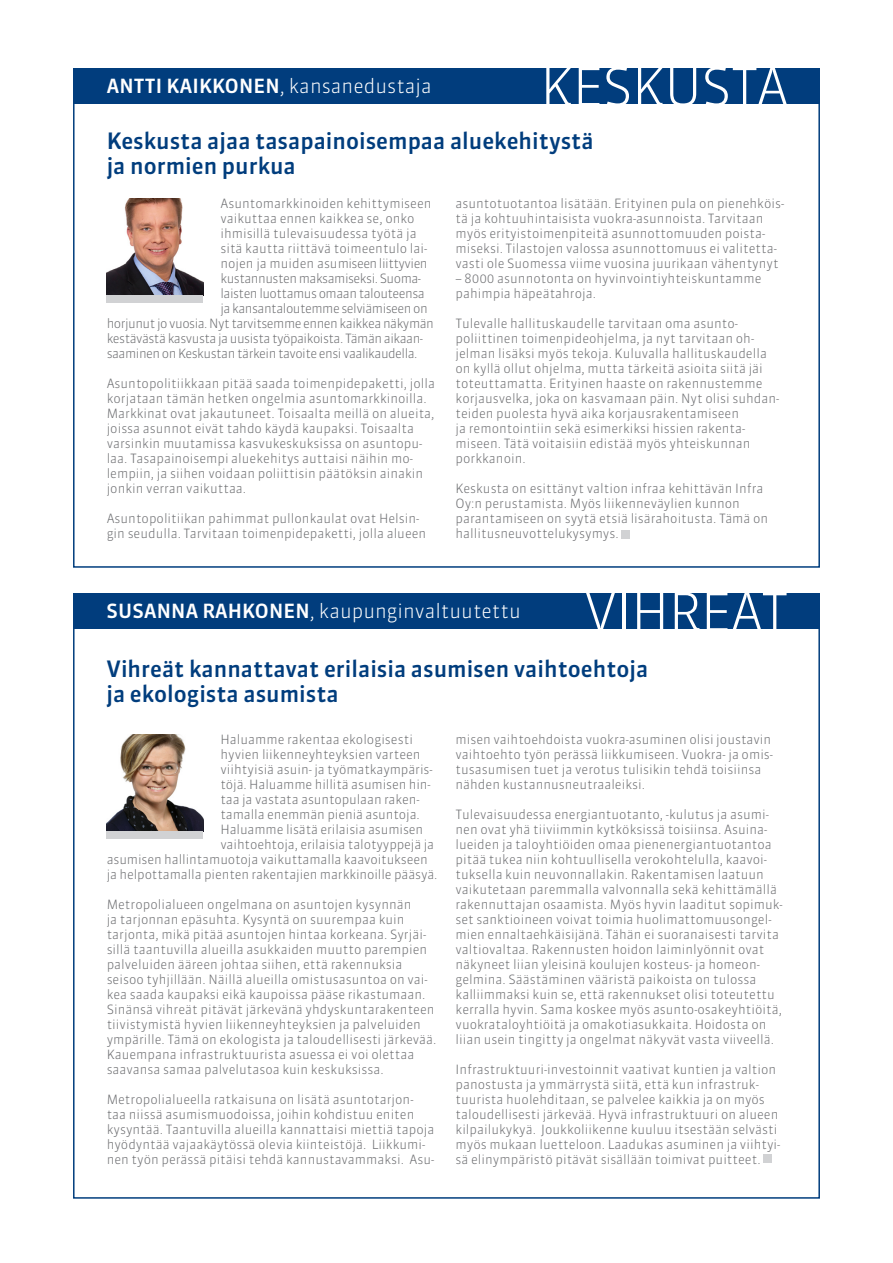
<style>
.page{position:relative;width:893px;height:1263px;background:#fff}
.page>*{position:absolute;margin:0;border:0;box-sizing:border-box;transform-origin:0 0}
.t1{font:300 52.5px "Sanuk OT";letter-spacing:-.02em;color:#fff}
.t2{font:500 22.5px/24.8px "Sanuk OT";color:#013d7d}
.t3{font:300 19.5px "Sanuk OT";color:#fff}
.t4{font:300 12.75px/15px "Sanuk OT";color:#6c6d70}
.t5{font:300 12.75px "Sanuk OT";letter-spacing:-.04em;color:#6c6d70}
.s1{font-weight:500}
</style>
<div class="page">
<div style="left:73px;top:68px;width:747px;height:35px;background:#013d7d"></div>
<div style="left:763px;top:1154px;width:9px;height:9px;background:#d1d2d4"></div>
<div style="left:73px;top:593px;width:747px;height:35px;background:#013d7d"></div>
<div style="left:621px;top:530px;width:9px;height:8px;background:#d1d2d4"></div>
<img style="left:106px;top:198px;width:97px;height:97px">
<div style="left:106px;top:295px;width:97px;height:8px;background:#d1d2d4"></div>
<img style="left:106px;top:734px;width:97px;height:97px">
<div style="left:106px;top:831px;width:97px;height:8px;background:#d1d2d4"></div>
<p class="t3" style="left:107px;top:74px;width:327px"><span class="s1">ANTTI KAIKKONEN</span>, kansanedustaja</p>
<p class="t1" style="left:540px;top:54px;width:250px">KESKUSTA</p>
<p class="t2" style="left:107px;top:129px;width:489px">Keskusta ajaa tasapainoisempaa aluekehitystä</p>
<p class="t2" style="left:107px;top:153px;width:191px">ja normien purkua</p>
<p class="t4" style="left:220px;top:196px;width:213px">Asuntomarkkinoiden kehittymiseen</p>
<p class="t4" style="left:220px;top:211px;width:196px">vaikuttaa ennen kaikkea se, onko</p>
<p class="t4" style="left:220px;top:226px;width:198px">ihmisillä tulevaisuudessa työtä ja</p>
<p class="t4" style="left:220px;top:241px;width:208px">sitä kautta riittävä toimeentulo lai-</p>
<p class="t5" style="left:220px;top:256px;width:209px">nojen ja muiden asumiseen liittyvien</p>
<p class="t5" style="left:220px;top:271px;width:202px">kustannusten maksamiseksi. Suoma-</p>
<p class="t5" style="left:220px;top:286px;width:206px">laisten luottamus omaan talouteensa</p>
<p class="t5" style="left:220px;top:301px;width:209px">ja kansantaloutemme selviämiseen on</p>
<p class="t5" style="left:107px;top:316px;width:329px">horjunut jo vuosia. Nyt tarvitsemme ennen kaikkea näkymän</p>
<p class="t5" style="left:107px;top:331px;width:318px">kestävästä kasvusta ja uusista työpaikoista. Tämän aikaan-</p>
<p class="t5" style="left:107px;top:346px;width:312px">saaminen on Keskustan tärkein tavoite ensi vaalikaudella.</p>
<p class="t4" style="left:107px;top:376px;width:330px">Asuntopolitiikkaan pitää saada toimenpidepaketti, jolla korjataan tämän hetken ongelmia asuntomarkkinoilla.<br>Markkinat ovat jakautuneet. Toisaalta meillä on alueita, joissa asunnot eivät tahdo käydä kaupaksi. Toisaalta varsinkin muutamissa kasvukeskuksissa on asuntopu&shy;laa. Tasapainoisempi aluekehitys auttaisi näihin mo&shy;lempiin, ja siihen voidaan poliittisin päätöksin ainakin jonkin verran vaikuttaa.</p>
<p class="t4" style="left:107px;top:511px;width:321px">Asuntopolitiikan pahimmat pullonkaulat ovat Helsin&shy;gin seudulla. Tarvitaan toimenpidepaketti, jolla alueen</p>
<p class="t4" style="left:455px;top:196px;width:330px">asuntotuotantoa lisätään. Erityinen pula on pienehköis&shy;tä ja kohtuuhintaisista vuokra-asunnoista. Tarvitaan myös erityistoimenpiteitä asunnottomuuden poista&shy;miseksi. Tilastojen valossa asunnottomuus ei valitetta&shy;vasti ole Suomessa viime vuosina juurikaan vähentynyt</p>
<p class="t4" style="left:455px;top:271px;width:308px">– 8000 asunnotonta on hyvinvointiyhteiskuntamme pahimpia häpeätahroja.</p>
<p class="t4" style="left:455px;top:316px;width:325px">Tulevalle hallituskaudelle tarvitaan oma asunto&shy;poliittinen toimenpideohjelma, ja nyt tarvitaan oh&shy;jelman lisäksi myös tekoja. Kuluvalla hallituskaudella on kyllä ollut ohjelma, mutta tärkeitä asioita siitä jäi toteuttamatta. Erityinen haaste on rakennustemme korjausvelka, joka on kasvamaan päin. Nyt olisi suhdan&shy;teiden puolesta hyvä aika korjausrakentamiseen<br>ja remontointiin sekä esimerkiksi hissien rakenta&shy;miseen. Tätä voitaisiin edistää myös yhteiskunnan porkkanoin.</p>
<p class="t4" style="left:455px;top:481px;width:314px">Keskusta on esittänyt valtion infraa kehittävän Infra Oy:n perustamista. Myös liikenneväylien kunnon parantamiseen on syytä etsiä lisärahoitusta. Tämä on hallitusneuvottelukysymys.</p>
<p class="t3" style="left:107px;top:599px;width:416px"><span class="s1">SUSANNA RAHKONEN</span>, kaupunginvaltuutettu</p>
<p class="t1" style="left:584px;top:579px;width:207px">VIHREÄT</p>
<p class="t2" style="left:106px;top:657px;width:544px">Vihreät kannattavat erilaisia asumisen vaihtoehtoja ja ekologista asumista</p>
<p class="t4" style="left:220px;top:732px;width:194px">Haluamme rakentaa ekologisesti</p>
<p class="t4" style="left:220px;top:747px;width:202px">hyvien liikenneyhteyksien varteen</p>
<p class="t4" style="left:220px;top:762px;width:214px">viihtyisiä asuin- ja työmatkaympäris-</p>
<p class="t4" style="left:220px;top:777px;width:212px">töjä. Haluamme hillitä asumisen hin-</p>
<p class="t4" style="left:220px;top:792px;width:201px">taa ja vastata asuntopulaan raken-</p>
<p class="t4" style="left:220px;top:807px;width:201px">tamalla enemmän pieniä asuntoja.</p>
<p class="t4" style="left:220px;top:822px;width:204px">Haluamme lisätä erilaisia asumisen</p>
<p class="t4" style="left:220px;top:837px;width:215px">vaihtoehtoja, erilaisia talotyyppejä ja</p>
<p class="t4" style="left:107px;top:852px;width:323px">asumisen hallintamuotoja vaikuttamalla kaavoitukseen</p>
<p class="t4" style="left:107px;top:867px;width:332px">ja helpottamalla pienten rakentajien markkinoille pääsyä.</p>
<p class="t4" style="left:107px;top:897px;width:331px">Metropolialueen ongelmana on asuntojen kysynnän<br>ja tarjonnan epäsuhta. Kysyntä on suurempaa kuin tarjonta, mikä pitää asuntojen hintaa korkeana. Syrjäi&shy;sillä taantuvilla alueilla asukkaiden muutto parempien palveluiden ääreen johtaa siihen, että rakennuksia seisoo tyhjillään. Näillä alueilla omistusasuntoa on vai&shy;kea saada kaupaksi eikä kaupoissa pääse rikastumaan.<br>Sinänsä vihreät pitävät järkevänä yhdyskuntarakenteen tiivistymistä hyvien liikenneyhteyksien ja palveluiden ympärille. Tämä on ekologista ja taloudellisesti järkevää.<br>Kauempana infrastruktuurista asuessa ei voi olettaa saavansa samaa palvelutasoa kuin keskuksissa.</p>
<p class="t4" style="left:107px;top:1092px;width:329px">Metropolialueella ratkaisuna on lisätä asuntotarjon&shy;taa niissä asumismuodoissa, joihin kohdistuu eniten kysyntää. Taantuvilla alueilla kannattaisi miettiä tapoja hyödyntää vajaakäytössä olevia kiinteistöjä. Liikkumi&shy;nen työn perässä pitäisi tehdä kannustavammaksi. Asu-</p>
<p class="t4" style="left:455px;top:732px;width:319px">misen vaihtoehdoista vuokra-asuminen olisi joustavin vaihtoehto työn perässä liikkumiseen. Vuokra- ja omis&shy;tusasumisen tuet ja verotus tulisikin tehdä toisiinsa nähden kustannusneutraaleiksi.</p>
<p class="t4" style="left:455px;top:807px;width:329px">Tulevaisuudessa energiantuotanto, -kulutus ja asumi&shy;nen ovat yhä tiiviimmin kytköksissä toisiinsa. Asuina&shy;lueiden ja taloyhtiöiden omaa pienenergiantuotantoa pitää tukea niin kohtuullisella verokohtelulla, kaavoi&shy;tuksella kuin neuvonnallakin. Rakentamisen laatuun vaikutetaan paremmalla valvonnalla sekä kehittämällä rakennuttajan osaamista. Myös hyvin laaditut sopimuk&shy;set sanktioineen voivat toimia huolimattomuusongel&shy;mien ennaltaehkäisijänä. Tähän ei suoranaisesti tarvita valtiovaltaa. Rakennusten hoidon laiminlyönnit ovat näkyneet liian yleisinä koulujen kosteus- ja homeon&shy;gelmina. Säästäminen vääristä paikoista on tulossa kalliimmaksi kuin se, että rakennukset olisi toteutettu kerralla hyvin. Sama koskee myös asunto-osakeyhtiöitä, vuokrataloyhtiöitä ja omakotiasukkaita. Hoidosta on liian usein tingitty ja ongelmat näkyvät vasta viiveellä.</p>
<p class="t4" style="left:455px;top:1062px;width:326px">Infrastruktuuri-investoinnit vaativat kuntien ja valtion panostusta ja ymmärrystä siitä, että kun infrastruk&shy;tuurista huolehditaan, se palvelee kaikkia ja on myös taloudellisesti järkevää. Hyvä infrastruktuuri on alueen kilpailukykyä. Joukkoliikenne kuuluu itsestään selvästi myös mukaan luetteloon. Laadukas asuminen ja viihtyi&shy;sä elinympäristö pitävät sisällään toimivat puitteet.</p>
</div>
